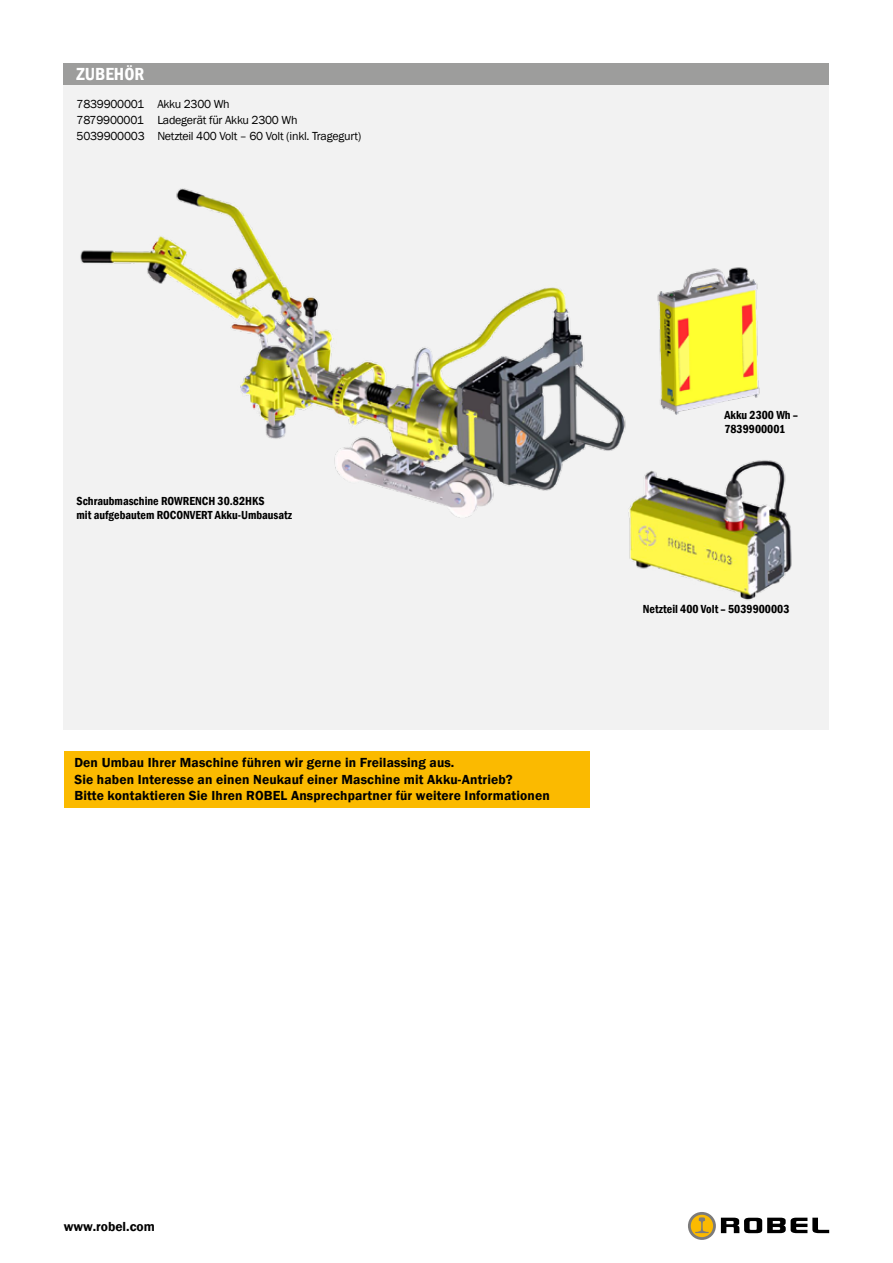
<style>
.page{position:relative;width:893px;height:1263px;background:#fff}
.page>*{position:absolute;margin:0;border:0;box-sizing:border-box;transform-origin:0 0}
.t1{font:600 condensed 18px "Franklin Gothic";color:#fff}
.t2{font:600 13.5px/16.2px "Franklin Gothic";letter-spacing:.01em;color:#000}
.t3{font:600 condensed 12px/14.4px "Franklin Gothic";color:#000}
.t4{font:12px/15.8px "Franklin Gothic";letter-spacing:-.02em;color:#000}
</style>
<div class="page">
<div style="left:64px;top:78px;width:765px;height:652px;background:#f2f2f2"></div>
<img style="left:80px;top:188px;width:712px;height:412px">
<div style="left:64px;top:64px;width:765px;height:21px;background:#9d9d9c"></div>
<div style="left:64px;top:751px;width:525px;height:57px;background:#fbba00"></div>
<svg style="left:688px;top:1212px;width:28px;height:28px"></svg>
<svg style="left:721px;top:1218px;width:108px;height:15px"></svg>
<svg style="left:691px;top:1215px;width:22px;height:22px"></svg>
<svg style="left:695px;top:1217px;width:14px;height:16px"></svg>
<h1 class="t1" style="left:77px;top:62px;width:69px">ZUBEHÖR</h1>
<p class="t4" style="left:77px;top:97px;width:286px">7839900001 Akku 2300 Wh<br>7879900001 Ladegerät für Akku 2300 Wh<br>5039900003 Netzteil 400 Volt – 60 Volt (inkl. Tragegurt)</p>
<p class="t3" style="left:77px;top:493px;width:217px">Schraubmaschine ROWRENCH 30.82HKS<br>mit aufgebautem ROCONVERT Akku-Umbausatz</p>
<p class="t2" style="left:74px;top:755px;width:477px">Den Umbau Ihrer Maschine führen wir gerne in Freilassing aus.<br>Sie haben Interesse an einen Neukauf einer Maschine mit Akku-Antrieb?<br>Bitte kontaktieren Sie Ihren ROBEL Ansprechpartner für weitere Informationen</p>
<p class="t3" style="left:724px;top:407px;width:75px">Akku 2300 Wh –<br>7839900001</p>
<p class="t3" style="left:643px;top:601px;width:148px">Netzteil 400 Volt – 5039900003</p>
<p class="t2" style="left:64px;top:1219px;width:93px">www.robel.com</p>
</div>
